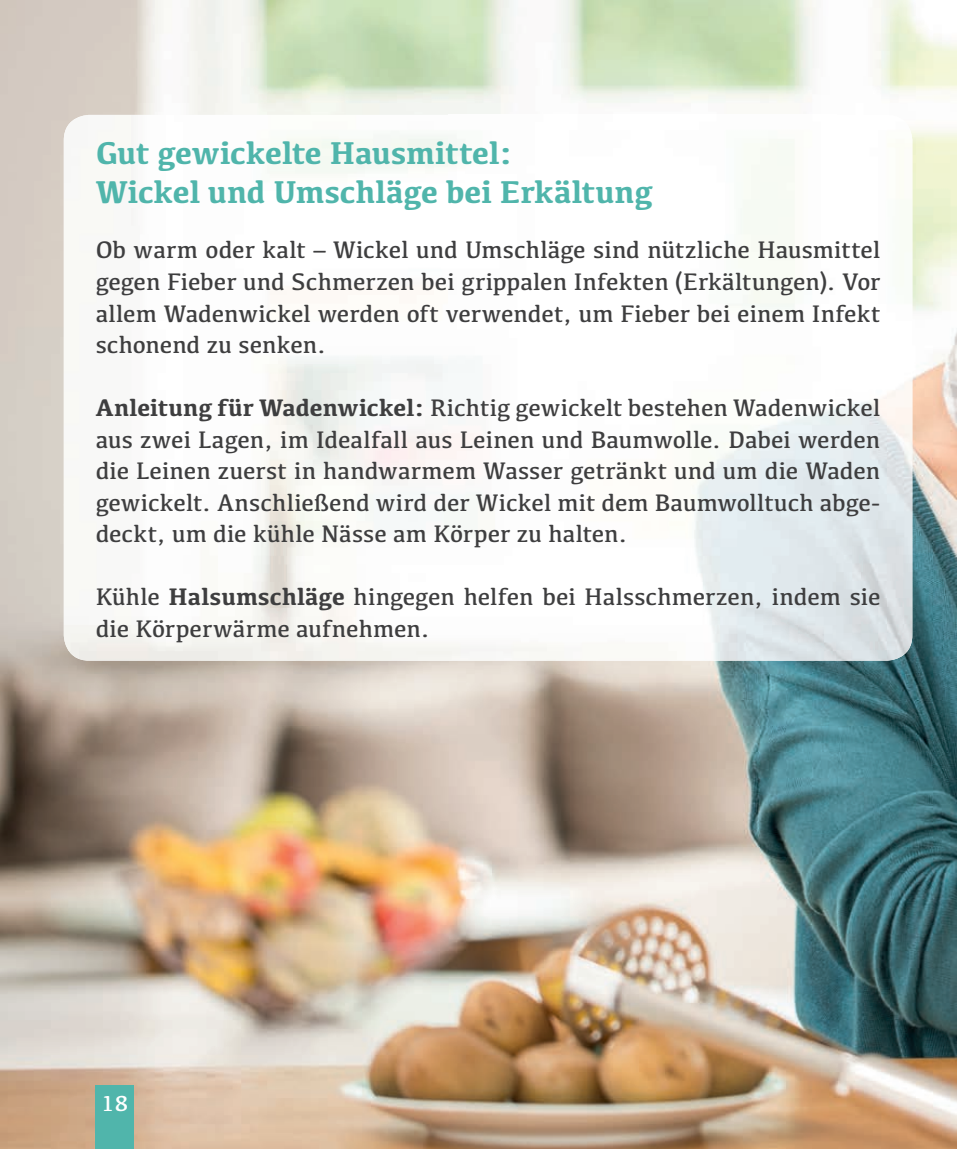
<style>
.page{position:relative;width:957px;height:1149px;background:#fff}
.page>*{position:absolute;margin:0;border:0;box-sizing:border-box;transform-origin:0 0}
.t1{font:700 32.62px/39.1px "Kefa";letter-spacing:-.005em;color:#50b5ab}
.t2{font:24.75px/31.5px "Kefa";color:#3e3e3f;text-align:justify}
.t3{font:22.5px "Kefa";color:#fff}
.s1{font-weight:700}
</style>
<div class="page">
<img style="left:0;top:0;width:957px;height:1148px">
<img style="left:64px;top:115px;width:848px;height:545px">
<div style="left:96px;top:1084px;width:38px;height:64px;background:#50b5ab"></div>
<h1 class="t1" style="left:96px;top:131px;width:559px">Gut gewickelte Hausmittel:<br>Wickel und Umschläge bei Erkältung</h1>
<p class="t2" style="left:96px;top:233px;width:786px">Ob warm oder kalt – Wickel und Umschläge sind nützliche Hausmittel gegen Fieber und Schmerzen bei grippalen Infekten (Erkältungen). Vor allem Wadenwickel werden oft verwendet, um Fieber bei einem Infekt schonend zu senken.</p>
<p class="t2" style="left:96px;top:391px;width:786px"><span class="s1">Anleitung für Wadenwickel:</span> Richtig gewickelt bestehen Wadenwickel aus zwei Lagen, im Idealfall aus Leinen und Baumwolle. Dabei werden die Leinen zuerst in handwarmem Wasser getränkt und um die Waden gewickelt. Anschließend wird der Wickel mit dem Baumwolltuch abge&shy;deckt, um die kühle Nässe am Körper zu halten.</p>
<p class="t2" style="left:96px;top:580px;width:786px">Kühle <span class="s1">Halsumschläge</span> hingegen helfen bei Halsschmerzen, indem sie die Körperwärme aufnehmen.</p>
<p class="t3" style="left:101px;top:1088px;width:29px">18</p>
</div>
